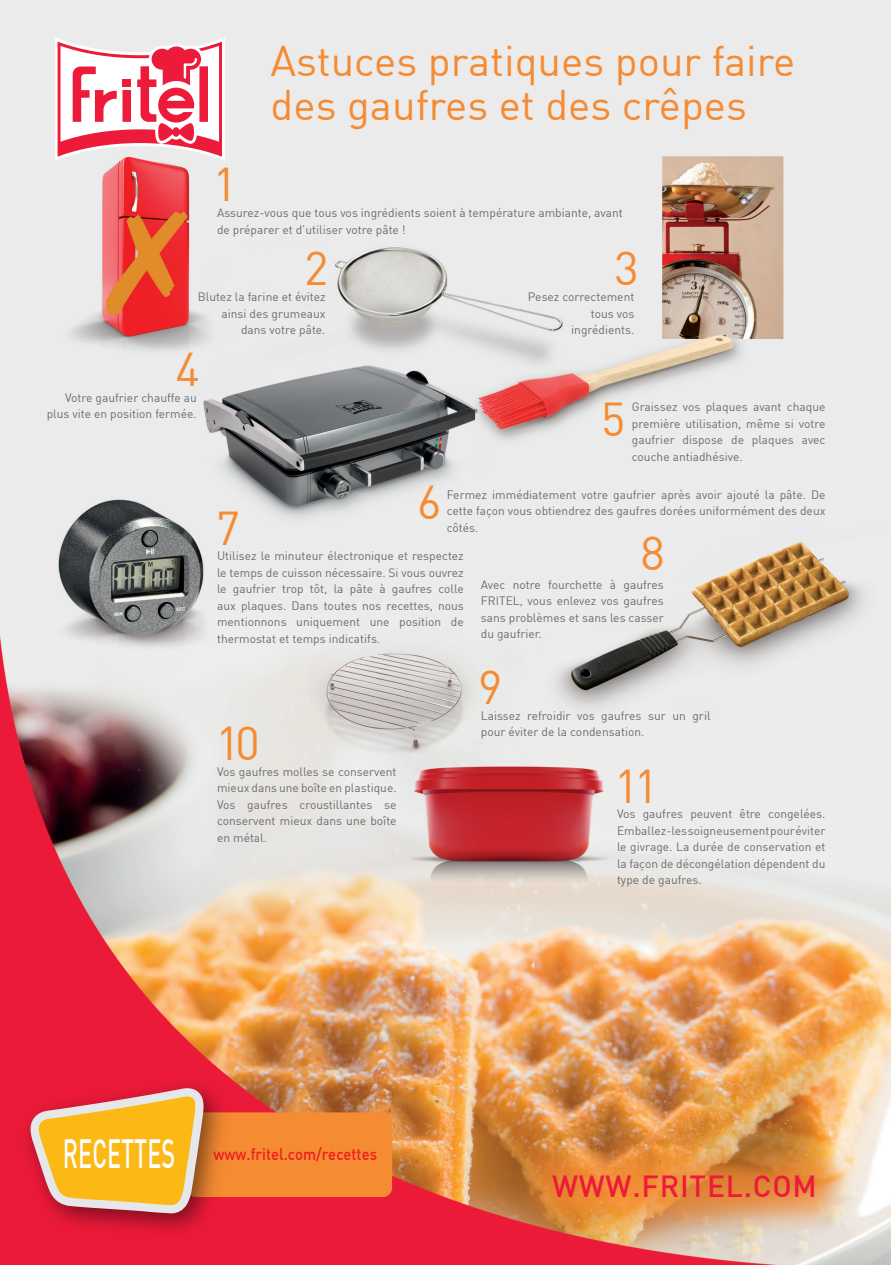
<style>
.page{position:relative;width:891px;height:1265px;background:#fff}
.page>*{position:absolute;margin:0;border:0;box-sizing:border-box;transform-origin:0 0}
.t1{font:46.5px "DIN";color:#f58b32}
.t2{font:42px/44px "DIN";color:#f58b32}
.t3{font:500 39.9px "DIN";color:#fff;scale:.59 1}
.t4{font:500 29.85px "DIN";letter-spacing:.025em;color:#ed1a3a}
.t5{font:500 16.5px "DIN";color:#ee1d23;scale:.9 1}
.t6{font:12px/16.5px "DIN";color:#6c6d70;text-align:justify}
</style>
<div class="page">
<img style="left:0;top:0;width:890px;height:1264px">
<div style="left:513px;top:1135px;width:341px;height:102px;background:#f58b32;opacity:.75"></div>
<svg style="left:55px;top:37px;width:170px;height:124px"></svg>
<div style="left:186px;top:1112px;width:206px;height:84px;background:#f58b32;border-radius:9px"></div>
<img style="left:10px;top:1067px;width:229px;height:181px">
<svg style="left:30px;top:1088px;width:174px;height:125px;background:#eea041"></svg>
<svg style="left:888px;top:1261px;width:3px;height:4px"></svg>
<h1 class="t1" style="left:213px;top:155px;width:26px">1</h1>
<h2 class="t2" style="left:270px;top:38px;width:526px">Astuces pratiques pour faire des gaufres et des crêpes</h2>
<p class="t6" style="left:217px;top:204px;width:407px">Assurez-vous que tous vos ingrédients soient à température ambiante, avant de préparer et d’utiliser votre pâte !</p>
<h1 class="t1" style="left:304px;top:239px;width:26px">2</h1>
<p class="t6" style="left:198px;top:288px;width:129px;text-align:right">Blutez la farine et évitez ainsi des grumeaux dans votre pâte.</p>
<h1 class="t1" style="left:175px;top:340px;width:26px">4</h1>
<h1 class="t1" style="left:614px;top:239px;width:26px">3</h1>
<p class="t6" style="left:527px;top:288px;width:108px;text-align:right">Pesez correctement tous vos ingrédients.</p>
<p class="t6" style="left:47px;top:388px;width:151px;text-align:right">Votre gaufrier chauffe au plus vite en position fermée.</p>
<p class="t6" style="left:631px;top:398px;width:195px">Graissez vos plaques avant chaque première utilisation, même si votre gaufrier dispose de plaques avec couche antiadhésive.</p>
<p class="t6" style="left:446px;top:486px;width:380px">Fermez immédiatement votre gaufrier après avoir ajouté la pâte. De cette façon vous obtiendrez des gaufres dorées uniformément des deux côtés.</p>
<h1 class="t1" style="left:601px;top:390px;width:26px">5</h1>
<h1 class="t1" style="left:417px;top:473px;width:26px">6</h1>
<h1 class="t1" style="left:216px;top:499px;width:26px">7</h1>
<h1 class="t1" style="left:640px;top:524px;width:26px">8</h1>
<p class="t6" style="left:217px;top:547px;width:248px">Utilisez le minuteur électronique et respectez le temps de cuisson nécessaire. Si vous ouvrez le gaufrier trop tôt, la pâte à gaufres colle aux plaques. Dans toutes nos recettes, nous mentionnons uniquement une position de thermostat et temps indicatifs.</p>
<p class="t6" style="left:481px;top:576px;width:184px">Avec notre fourchette à gaufres FRITEL, vous enlevez vos gaufres sans problèmes et sans les casser du gaufrier.</p>
<h1 class="t1" style="left:216px;top:714px;width:45px">10</h1>
<p class="t6" style="left:217px;top:763px;width:181px">Vos gaufres molles se conservent mieux dans une boîte en plastique.<br>Vos gaufres croustillantes se conservent mieux dans une boîte en métal.</p>
<h1 class="t1" style="left:478px;top:658px;width:26px">9</h1>
<p class="t6" style="left:481px;top:706px;width:231px">Laissez refroidir vos gaufres sur un gril pour éviter de la condensation.</p>
<h1 class="t1" style="left:614px;top:756px;width:45px">11</h1>
<p class="t6" style="left:617px;top:805px;width:210px">Vos gaufres peuvent être congelées.<br>Emballez-les soigneusement pour éviter le givrage. La durée de conservation et la façon de décongélation dépendent du type de gaufres.</p>
<h3 class="t3" style="left:63px;top:1127px;width:192px">RECETTES</h3>
<h3 class="t5" style="left:213px;top:1143px;width:183px">www.fritel.com/recettes</h3>
<h3 class="t4" style="left:552px;top:1167px;width:266px">WWW.FRITEL.COM</h3>
</div>
